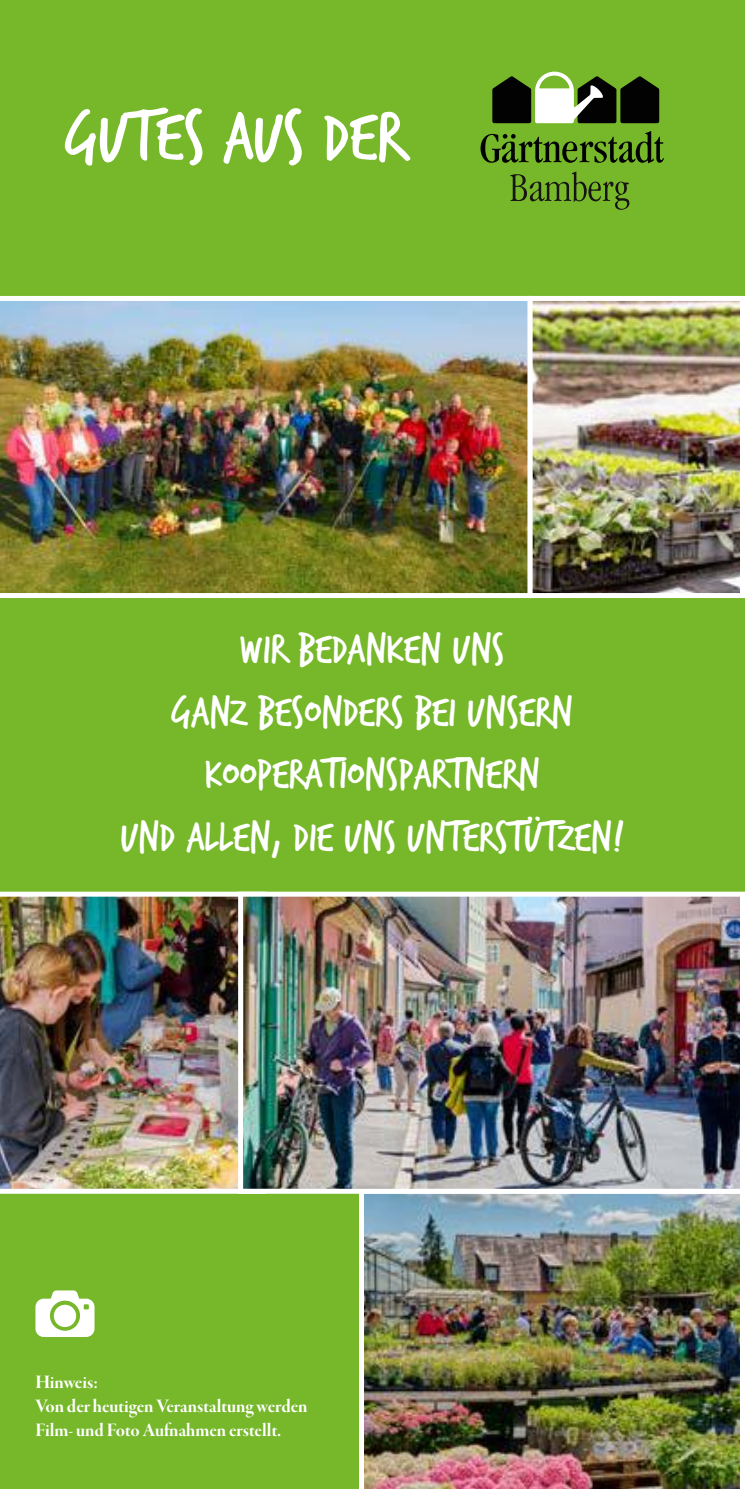
<style>
.page{position:relative;width:745px;height:1489px;background:#fff}
.page>*{position:absolute;margin:0;border:0;box-sizing:border-box;transform-origin:0 0}
.t1{font:75.5px "Trash Hand";color:#fff}
.t2{font:45px/62.5px "Trash Hand";color:#fff;text-align:center}
.t3{font:20px/24px "Garamond Premr Pro Bd Disp";color:#fff}
</style>
<div class="page">
<div style="left:0;top:0;width:744px;height:1488px;background:#76b82a"></div>
<svg style="left:480px;top:131px;width:183px;height:32px"></svg>
<svg style="left:510px;top:171px;width:119px;height:39px"></svg>
<svg style="left:492px;top:72px;width:166px;height:51px"></svg>
<img style="left:359px;top:1193px;width:385px;height:295px">
<img style="left:533px;top:302px;width:205px;height:290px">
<img style="left:0;top:296px;width:527px;height:302px">
<div style="left:527px;top:296px;width:217px;height:302px;border:5px solid #fff"></div>
<img style="left:0;top:891px;width:238px;height:302px">
<img style="left:244px;top:897px;width:494px;height:290px">
<div style="left:238px;top:891px;width:506px;height:302px;border:5px solid #fff"></div>
<svg style="left:35px;top:1290px;width:59px;height:46px"></svg>
<h1 class="t1" style="left:66px;top:100px;width:339px">GUTES AUS DER</h1>
<p class="t2" style="left:121px;top:620px;width:505px">WIR BEDANKEN UNS<br>GANZ BESONDERS BEI UNSERN<br>KOOPERATIONSPARTNERN<br>UND ALLEN, DIE UNS UNTERSTÜTZEN!</p>
<p class="t3" style="left:35px;top:1370px;width:273px">Hinweis:<br>Von der heutigen Veranstaltung werden<br>Film- und Foto Aufnahmen erstellt.</p>
</div>
